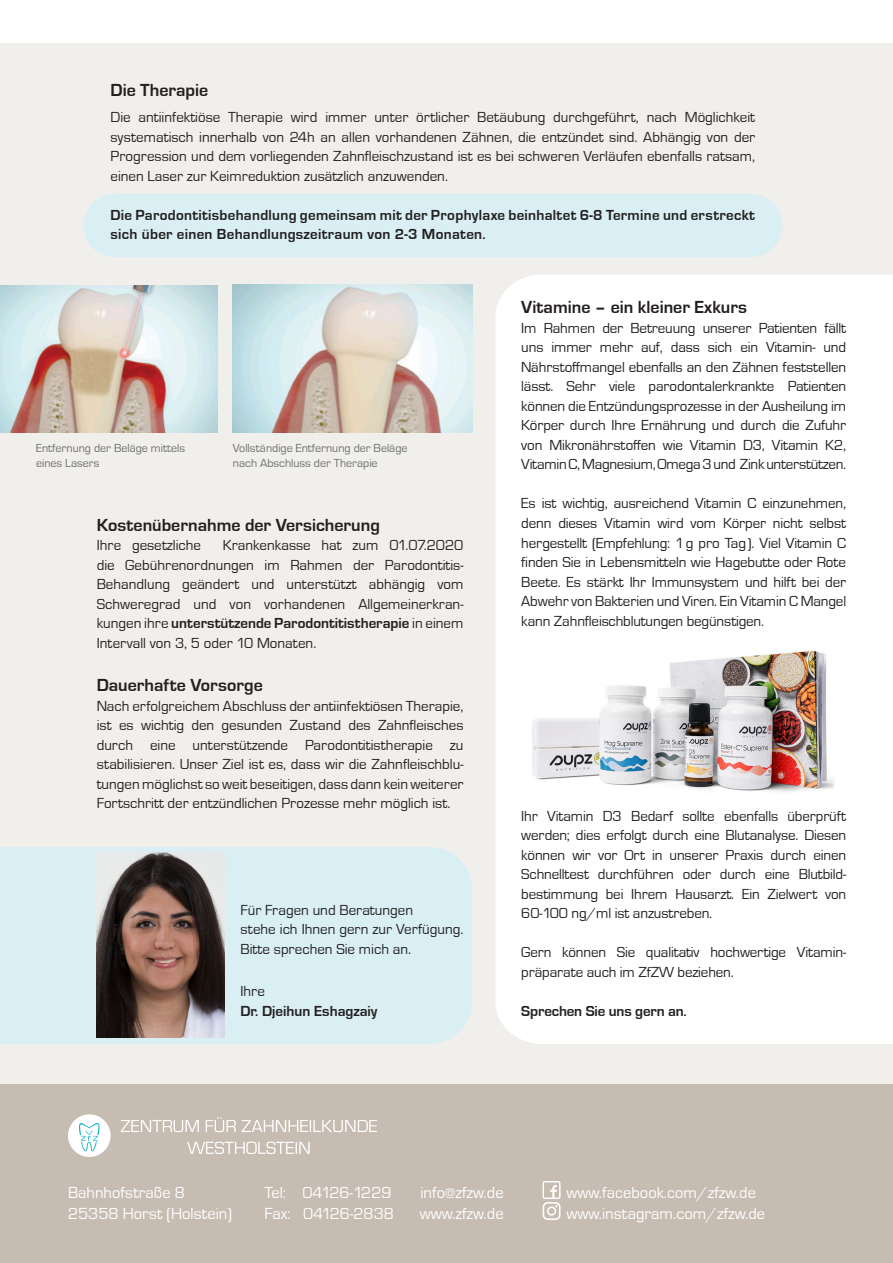
<style>
.page{position:relative;width:893px;height:1263px;background:#fff}
.page>*{position:absolute;margin:0;border:0;box-sizing:border-box;transform-origin:0 0}
.t1{font:700 18px "Eurostile T";color:#231f20}
.t2{font:16.5px "Eurostile T";color:#fff}
.t3{font:15px/19.5px "Eurostile T";color:#231f20;text-align:justify}
.t4{font:700 15px/19.5px "Eurostile T";letter-spacing:.02em;color:#231f20}
.t5{font:700 15px "Eurostile T";letter-spacing:-.01em;color:#231f20}
.t6{font:700 15px "Eurostile T";color:#231f20}
.t7{font:12px/15px "Eurostile T";color:#6c6d70}
.s1{font-weight:700}
</style>
<div class="page">
<div style="left:0;top:43px;width:893px;height:1177px;background:#f1efeb"></div>
<div style="left:83px;top:194px;width:699px;height:63px;background:#d9eff4;border-radius:32px"></div>
<div style="left:0;top:847px;width:472px;height:197px;background:#d9eff4"></div>
<div style="left:0;top:1084px;width:893px;height:179px;background:#c6bcb1"></div>
<div style="left:495px;top:275px;width:398px;height:769px;background:#fff"></div>
<img style="left:525px;top:636px;width:311px;height:164px">
<svg style="left:187px;top:1141px;width:123px;height:13px"></svg>
<svg style="left:121px;top:1117px;width:256px;height:15px"></svg>
<div style="left:68px;top:1114px;width:43px;height:43px;background:#fff;border-radius:50%"></div>
<svg style="left:79px;top:1118px;width:23px;height:33px"></svg>
<svg style="left:543px;top:1181px;width:18px;height:39px"></svg>
<img style="left:0;top:285px;width:218px;height:147px">
<img style="left:233px;top:285px;width:239px;height:147px">
<img style="left:97px;top:853px;width:128px;height:184px">
<p class="t1" style="left:111px;top:80px;width:99px">Die Therapie</p>
<p class="t3" style="left:111px;top:108px;width:646px">Die antiinfektiöse Therapie wird immer unter örtlicher Betäubung durchgeführt, nach Möglichkeit systematisch innerhalb von 24h an allen vorhandenen Zähnen, die entzündet sind. Abhängig von der Progression und dem vorliegenden Zahnfleischzustand ist es bei schweren Verläufen ebenfalls ratsam, einen Laser zur Keimreduktion zusätzlich anzuwenden.</p>
<p class="t4" style="left:111px;top:205px;width:646px">Die Parodontitisbehandlung gemeinsam mit der Prophylaxe beinhaltet 6-8 Termine und erstreckt sich über einen Behandlungszeitraum von 2-3 Monaten.</p>
<p class="t7" style="left:36px;top:440px;width:150px">Entfernung der Beläge mittels eines Lasers</p>
<p class="t7" style="left:233px;top:440px;width:176px">Vollständige Entfernung der Beläge nach Abschluss der Therapie</p>
<p class="t1" style="left:97px;top:515px;width:285px">Kostenübernahme der Versicherung</p>
<p class="t3" style="left:97px;top:536px;width:106px">Ihre gesetzliche</p>
<p class="t3" style="left:97px;top:536px;width:368px;text-indent:126px">Krankenkasse hat zum 01.07.2020 die Gebührenordnungen im Rahmen der Parodontitis-Behandlung geändert und unterstützt abhängig vom Schweregrad und von vorhandenen Allgemeinerkran&shy;kungen ihre <span class="s1">unterstützende Parodontitistherapie</span> in einem Intervall von 3, 5 oder 10 Monaten.</p>
<p class="t1" style="left:97px;top:675px;width:168px">Dauerhafte Vorsorge</p>
<p class="t3" style="left:97px;top:696px;width:368px">Nach erfolgreichem Abschluss der antiinfektiösen Therapie, ist es wichtig den gesunden Zustand des Zahnfleisches durch eine unterstützende Parodontitistherapie zu stabilisieren. Unser Ziel ist es, dass wir die Zahnfleischblu&shy;tungen möglichst so weit beseitigen, dass dann kein weiterer Fortschritt der entzündlichen Prozesse mehr möglich ist.</p>
<p class="t3" style="left:240px;top:900px;width:225px;text-align:left">Für Fragen und Beratungen<br>stehe ich Ihnen gern zur Verfügung.<br>Bitte sprechen Sie mich an.</p>
<p class="t3" style="left:240px;top:981px;width:26px">Ihre</p>
<p class="t6" style="left:240px;top:1002px;width:139px">Dr. Djeihun Eshagzaiy</p>
<p class="t1" style="left:521px;top:298px;width:227px">Vitamine – ein kleiner Exkurs</p>
<p class="t3" style="left:521px;top:319px;width:326px">Im Rahmen der Betreuung unserer Patienten fällt uns immer mehr auf, dass sich ein Vitamin- und Nährstoffmangel ebenfalls an den Zähnen feststellen lässt. Sehr viele parodontalerkrankte Patienten können die Entzündungsprozesse in der Ausheilung im Körper durch Ihre Ernährung und durch die Zufuhr von Mikronährstoffen wie Vitamin D3, Vitamin K2, Vitamin C, Magnesium, Omega 3 und Zink unterstützen.</p>
<p class="t3" style="left:521px;top:494px;width:326px">Es ist wichtig, ausreichend Vitamin C einzunehmen, denn dieses Vitamin wird vom Körper nicht selbst hergestellt (Empfehlung: 1g pro Tag). Viel Vitamin C finden Sie in Lebensmitteln wie Hagebutte oder Rote Beete. Es stärkt Ihr Immunsystem und hilft bei der Abwehr von Bakterien und Viren. Ein Vitamin C Mangel kann Zahnfleischblutungen begünstigen.</p>
<p class="t3" style="left:521px;top:806px;width:326px">Ihr Vitamin D3 Bedarf sollte ebenfalls überprüft werden; dies erfolgt durch eine Blutanalyse. Diesen können wir vor Ort in unserer Praxis durch einen Schnelltest durchführen oder durch eine Blutbild&shy;bestimmung bei Ihrem Hausarzt. Ein Zielwert von 60-100 ng/ml ist anzustreben.</p>
<p class="t3" style="left:521px;top:943px;width:326px">Gern können Sie qualitativ hochwertige Vitamin&shy;präparate auch im ZfZW beziehen.</p>
<p class="t5" style="left:521px;top:1002px;width:167px">Sprechen Sie uns gern an.</p>
<p class="t2" style="left:68px;top:1184px;width:118px">Bahnhofstraße 8</p>
<p class="t2" style="left:265px;top:1184px;width:129px">Tel: 04126-1229</p>
<p class="t2" style="left:421px;top:1184px;width:85px">info@zfzw.de</p>
<p class="t2" style="left:566px;top:1184px;width:191px">www.facebook.com/zfzw.de</p>
<p class="t2" style="left:68px;top:1205px;width:165px">25358 Horst (Holstein)</p>
<p class="t2" style="left:265px;top:1205px;width:131px">Fax: 04126-2838</p>
<p class="t2" style="left:420px;top:1205px;width:85px">www.zfzw.de</p>
<p class="t2" style="left:566px;top:1205px;width:200px">www.instagram.com/zfzw.de</p>
</div>
